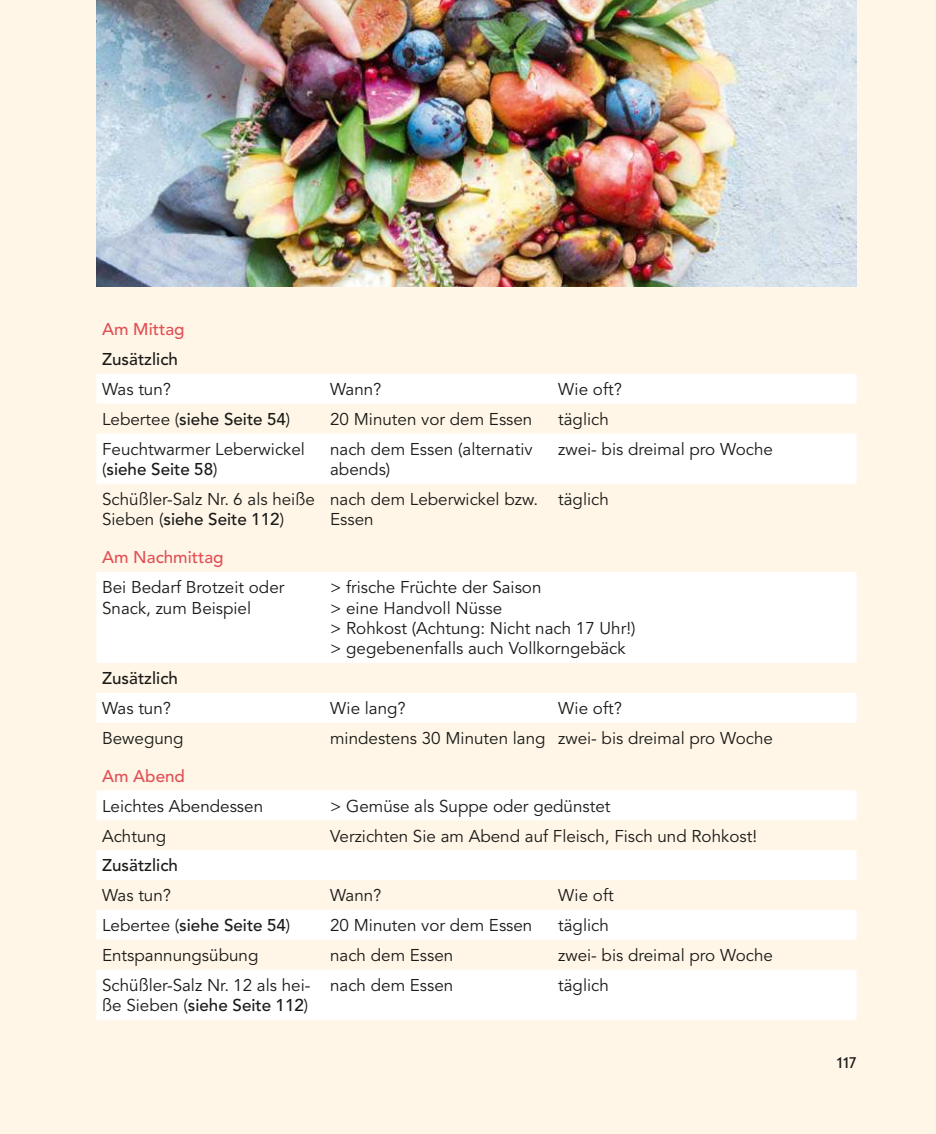
<style>
.page{position:relative;width:936px;height:1134px;background:#fff}
.page>*{position:absolute;margin:0;border:0;box-sizing:border-box;transform-origin:0 0}
.t1{font:17px/20.4px "Avenir LT Std";color:#1a1a18}
.t2{font:500 17px "Avenir LT Std";color:#1a1a18}
.t3{font:500 17px "Avenir LT Std";color:#e15055}
.t4{font:16px "Halis GR";color:#1a1a18}
.s1{font-weight:400}
.s2{font-weight:500}
</style>
<div class="page">
<div style="left:0;top:0;width:935px;height:1134px;background:#fff6e7"></div>
<svg style="left:96px;top:374px;width:760px;height:110px;fill:#fff"></svg>
<svg style="left:96px;top:572px;width:760px;height:151px;fill:#fff"></svg>
<svg style="left:96px;top:790px;width:760px;height:230px;fill:#fff"></svg>
<img style="left:96px;top:0;width:760px;height:287px">
<p class="t3" style="left:102px;top:323px;width:84px">Am Mittag</p>
<p class="t2" style="left:102px;top:352px;width:77px">Zusätzlich</p>
<p class="t1" style="left:102px;top:380px;width:70px">Was tun?</p>
<p class="t1" style="left:330px;top:381px;width:53px">Wann?</p>
<p class="t1" style="left:558px;top:381px;width:65px">Wie oft?</p>
<p class="t2" style="left:102px;top:412px;width:190px"><span class="s1">Lebertee (</span>siehe Seite 54<span class="s1">)</span></p>
<p class="t1" style="left:330px;top:411px;width:204px">20 Minuten vor dem Essen</p>
<p class="t1" style="left:558px;top:411px;width:52px">täglich</p>
<p class="t1" style="left:102px;top:441px;width:204px">Feuchtwarmer Leberwickel (<span class="s2">siehe Seite 58</span>)</p>
<p class="t1" style="left:330px;top:441px;width:204px">nach dem Essen (alternativ abends)</p>
<p class="t1" style="left:558px;top:441px;width:216px">zwei- bis dreimal pro Woche</p>
<p class="t1" style="left:102px;top:491px;width:214px">Schüßler-Salz Nr. 6 als heiße<br>Sieben (<span class="s2">siehe Seite 112</span>)</p>
<p class="t1" style="left:330px;top:491px;width:209px">nach dem Leberwickel bzw.<br>Essen</p>
<p class="t1" style="left:558px;top:491px;width:52px">täglich</p>
<p class="t3" style="left:102px;top:550px;width:123px">Am Nachmittag</p>
<p class="t1" style="left:102px;top:579px;width:184px">Bei Bedarf Brotzeit oder<br>Snack, zum Beispiel</p>
<p class="t1" style="left:330px;top:579px;width:307px">&gt; frische Früchte der Saison<br>&gt; eine Handvoll Nüsse<br>&gt; Rohkost (Achtung: Nicht nach 17 Uhr!) &gt; gegebenenfalls auch Vollkorngebäck</p>
<p class="t2" style="left:102px;top:671px;width:77px">Zusätzlich</p>
<p class="t1" style="left:102px;top:700px;width:70px">Was tun?</p>
<p class="t1" style="left:330px;top:700px;width:77px">Wie lang?</p>
<p class="t1" style="left:558px;top:700px;width:65px">Wie oft?</p>
<p class="t1" style="left:102px;top:730px;width:83px">Bewegung</p>
<p class="t1" style="left:330px;top:730px;width:444px">mindestens 30 Minuten lang zwei- bis dreimal pro Woche</p>
<p class="t3" style="left:102px;top:769px;width:84px">Am Abend</p>
<p class="t1" style="left:102px;top:797px;width:162px">Leichtes Abendessen</p>
<p class="t1" style="left:330px;top:797px;width:282px">&gt; Gemüse als Suppe oder gedünstet</p>
<p class="t1" style="left:102px;top:827px;width:66px">Achtung</p>
<p class="t1" style="left:330px;top:827px;width:428px">Verzichten Sie am Abend auf Fleisch, Fisch und Rohkost!</p>
<p class="t2" style="left:102px;top:859px;width:77px">Zusätzlich</p>
<p class="t1" style="left:102px;top:887px;width:70px">Was tun?</p>
<p class="t1" style="left:330px;top:887px;width:53px">Wann?</p>
<p class="t1" style="left:558px;top:887px;width:57px">Wie oft</p>
<p class="t2" style="left:102px;top:918px;width:190px"><span class="s1">Lebertee (</span>siehe Seite 54<span class="s1">)</span></p>
<p class="t1" style="left:330px;top:917px;width:204px">20 Minuten vor dem Essen</p>
<p class="t1" style="left:558px;top:917px;width:52px">täglich</p>
<p class="t1" style="left:102px;top:947px;width:158px">Entspannungsübung</p>
<p class="t1" style="left:330px;top:947px;width:125px">nach dem Essen</p>
<p class="t1" style="left:558px;top:947px;width:216px">zwei- bis dreimal pro Woche</p>
<p class="t1" style="left:102px;top:977px;width:210px">Schüßler-Salz Nr. 12 als hei&shy;ße Sieben (<span class="s2">siehe Seite 112</span>)</p>
<p class="t1" style="left:330px;top:977px;width:125px">nach dem Essen</p>
<p class="t1" style="left:558px;top:977px;width:52px">täglich</p>
<p class="t4" style="left:836px;top:1053px;width:21px">117</p>
</div>
